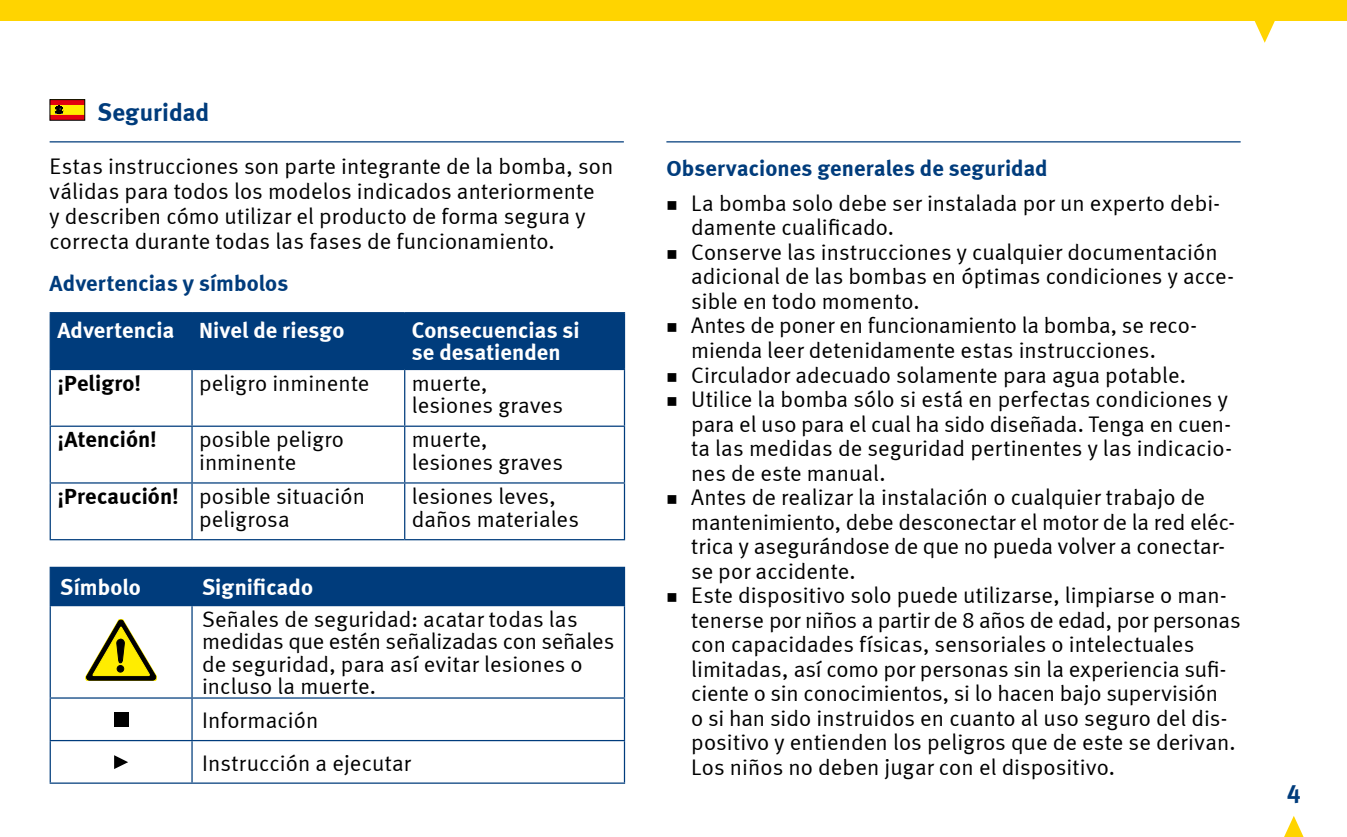
<style>
.page{position:relative;width:1347px;height:837px;background:#fff}
.page>*{position:absolute;margin:0;border:0;box-sizing:border-box;transform-origin:0 0}
.t1{font:700 25px "Meta";letter-spacing:.005em;color:#003c7c}
.t2{font:25px "Meta Bold LF";color:#003c7c}
.t3{font:22.5px/24.5px "Meta Normal LF";letter-spacing:.005em;color:#000}
.t4{font:700 22.5px/22.5px "Meta";letter-spacing:.005em;color:#fff}
.t5{font:700 22.5px "Meta";letter-spacing:.005em;color:#003c7c}
.t6{font:22.5px "Meta Bold LF";letter-spacing:.005em;color:#000}
.s1{font-family:"Meta Bold LF"}
</style>
<div class="page">
<svg style="left:1284px;top:816px;width:19px;height:20px"></svg>
<hr style="left:50px;top:141px;width:574px;height:1px;background:#003c7c">
<hr style="left:666px;top:141px;width:574px;height:1px;background:#003c7c">
<svg style="left:1254px;top:21px;width:21px;height:22px"></svg>
<div style="left:0;top:0;width:1346px;height:21px;background:#ffd400"></div>
<svg style="left:52px;top:105px;width:31px;height:10px"></svg>
<div style="left:50px;top:100px;width:35px;height:5px;background:#e3000f"></div>
<div style="left:50px;top:115px;width:35px;height:5px;background:#e3000f"></div>
<svg style="left:55px;top:106px;width:8px;height:8px"></svg>
<div style="left:50px;top:99px;width:35px;height:21px;border:1px solid #000"></div>
<div style="left:51px;top:313px;width:573px;height:56px;background:#003c7c"></div>
<hr style="left:50px;top:312px;width:142px;height:1px;background:#003c7c">
<hr style="left:50px;top:313px;width:1px;height:56px;background:#003c7c">
<hr style="left:192px;top:312px;width:213px;height:1px;background:#003c7c">
<hr style="left:191px;top:313px;width:2px;height:56px;background:#003c7c">
<hr style="left:405px;top:312px;width:220px;height:1px;background:#003c7c">
<hr style="left:404px;top:313px;width:1px;height:56px;background:#003c7c">
<hr style="left:624px;top:313px;width:1px;height:56px;background:#003c7c">
<hr style="left:50px;top:369px;width:142px;height:1px;background:#003c7c">
<hr style="left:50px;top:370px;width:1px;height:55px;background:#003c7c">
<hr style="left:192px;top:369px;width:213px;height:1px;background:#003c7c">
<hr style="left:191px;top:370px;width:2px;height:55px;background:#003c7c">
<hr style="left:405px;top:369px;width:220px;height:1px;background:#003c7c">
<hr style="left:404px;top:370px;width:1px;height:55px;background:#003c7c">
<hr style="left:624px;top:370px;width:1px;height:55px;background:#003c7c">
<hr style="left:50px;top:425px;width:142px;height:1px;background:#003c7c">
<hr style="left:50px;top:426px;width:1px;height:56px;background:#003c7c">
<hr style="left:192px;top:425px;width:213px;height:1px;background:#003c7c">
<hr style="left:191px;top:426px;width:2px;height:56px;background:#003c7c">
<hr style="left:405px;top:425px;width:220px;height:1px;background:#003c7c">
<hr style="left:404px;top:426px;width:1px;height:56px;background:#003c7c">
<hr style="left:624px;top:426px;width:1px;height:56px;background:#003c7c">
<hr style="left:50px;top:482px;width:142px;height:1px;background:#003c7c">
<hr style="left:50px;top:483px;width:1px;height:56px;background:#003c7c">
<hr style="left:192px;top:482px;width:213px;height:1px;background:#003c7c">
<hr style="left:191px;top:483px;width:2px;height:56px;background:#003c7c">
<hr style="left:405px;top:482px;width:220px;height:1px;background:#003c7c">
<hr style="left:404px;top:483px;width:1px;height:56px;background:#003c7c">
<hr style="left:624px;top:483px;width:1px;height:56px;background:#003c7c">
<hr style="left:50px;top:539px;width:142px;height:1px;background:#003c7c">
<hr style="left:192px;top:539px;width:213px;height:1px;background:#003c7c">
<hr style="left:405px;top:539px;width:220px;height:1px;background:#003c7c">
<div style="left:51px;top:567px;width:573px;height:37px;background:#003c7c"></div>
<hr style="left:50px;top:566px;width:142px;height:1px;background:#003c7c">
<hr style="left:50px;top:567px;width:1px;height:37px;background:#003c7c">
<hr style="left:192px;top:566px;width:433px;height:1px;background:#003c7c">
<hr style="left:191px;top:567px;width:2px;height:37px;background:#003c7c">
<hr style="left:624px;top:567px;width:1px;height:37px;background:#003c7c">
<hr style="left:50px;top:604px;width:142px;height:2px;background:#003c7c">
<hr style="left:50px;top:606px;width:1px;height:91px;background:#003c7c">
<hr style="left:192px;top:604px;width:433px;height:2px;background:#003c7c">
<hr style="left:191px;top:606px;width:2px;height:91px;background:#003c7c">
<hr style="left:624px;top:606px;width:1px;height:91px;background:#003c7c">
<hr style="left:50px;top:697px;width:142px;height:1px;background:#003c7c">
<hr style="left:50px;top:698px;width:1px;height:41px;background:#003c7c">
<hr style="left:192px;top:697px;width:433px;height:1px;background:#003c7c">
<hr style="left:191px;top:698px;width:2px;height:41px;background:#003c7c">
<hr style="left:624px;top:698px;width:1px;height:41px;background:#003c7c">
<hr style="left:50px;top:739px;width:142px;height:2px;background:#003c7c">
<hr style="left:50px;top:741px;width:1px;height:41px;background:#003c7c">
<hr style="left:192px;top:739px;width:433px;height:2px;background:#003c7c">
<hr style="left:191px;top:741px;width:2px;height:41px;background:#003c7c">
<hr style="left:624px;top:741px;width:1px;height:41px;background:#003c7c">
<hr style="left:50px;top:782px;width:142px;height:1px;background:#003c7c">
<hr style="left:192px;top:782px;width:433px;height:1px;background:#003c7c">
<svg style="left:85px;top:619px;width:72px;height:61px"></svg>
<div style="left:114px;top:711px;width:14px;height:14px;background:#000"></div>
<svg style="left:114px;top:755px;width:14px;height:13px"></svg>
<p class="t1" style="left:98px;top:97px;width:113px">Seguridad</p>
<p class="t3" style="left:50px;top:153px;width:565px">Estas instrucciones son parte integrante de la bomba, son válidas para todos los modelos indicados anteriormente<br>y describen cómo utilizar el producto de forma segura y correcta durante todas las fases de funcionamiento.</p>
<p class="t5" style="left:50px;top:269px;width:240px">Advertencias y símbolos</p>
<p class="t4" style="left:57px;top:318px;width:288px">Advertencia Nivel de riesgo</p>
<p class="t4" style="left:412px;top:318px;width:169px">Consecuencias si se desatienden</p>
<p class="t6" style="left:57px;top:369px;width:85px">¡Peligro!</p>
<p class="t3" style="left:199px;top:370px;width:172px">peligro inminente</p>
<p class="t3" style="left:412px;top:371px;width:153px;line-height:22.5px">muerte, lesiones graves</p>
<p class="t6" style="left:57px;top:426px;width:101px">¡Atención!</p>
<p class="t3" style="left:199px;top:428px;width:146px;line-height:22.5px">posible peligro inminente</p>
<p class="t3" style="left:412px;top:428px;width:153px;line-height:22.5px">muerte, lesiones graves</p>
<p class="t3" style="left:199px;top:484px;width:167px;line-height:22.5px;text-indent:-142px"><span class="s1">¡Precaución!</span> posible situación peligrosa</p>
<p class="t3" style="left:412px;top:484px;width:169px;line-height:22.5px">lesiones leves, daños materiales</p>
<p class="t4" style="left:60px;top:575px;width:82px">Símbolo</p>
<p class="t4" style="left:202px;top:575px;width:112px">Significado</p>
<p class="t3" style="left:202px;top:607px;width:414px;line-height:22.5px">Señales de seguridad: acatar todas las medidas que estén señalizadas con señales de seguridad, para así evitar lesiones o incluso la muerte.</p>
<p class="t3" style="left:202px;top:698px;width:210px;line-height:42.5px">Información<br>Instrucción a ejecutar</p>
<p class="t5" style="left:666px;top:154px;width:383px">Observaciones generales de seguridad</p>
<p class="t3" style="left:691px;top:190px;width:551px">La bomba solo debe ser instalada por un experto debi&shy;damente cualificado.<br>Conserve las instrucciones y cualquier documentación adicional de las bombas en óptimas condiciones y acce&shy;sible en todo momento.<br>Antes de poner en funcionamiento la bomba, se reco&shy;mienda leer detenidamente estas instrucciones.<br>Circulador adecuado solamente para agua potable.<br>Utilice la bomba sólo si está en perfectas condiciones y para el uso para el cual ha sido diseñada. Tenga en cuen&shy;ta las medidas de seguridad pertinentes y las indicacio&shy;nes de este manual.<br>Antes de realizar la instalación o cualquier trabajo de mantenimiento, debe desconectar el motor de la red eléc&shy;trica y asegurándose de que no pueda volver a conectar&shy;se por accidente.<br>Este dispositivo solo puede utilizarse, limpiarse o man&shy;tenerse por niños a partir de 8 años de edad, por personas con capacidades físicas, sensoriales o intelectuales limitadas, así como por personas sin la experiencia sufi&shy;ciente o sin conocimientos, si lo hacen bajo supervisión<br>o si han sido instruidos en cuanto al uso seguro del dis&shy;positivo y entienden los peligros que de este se derivan.<br>Los niños no deben jugar con el dispositivo.</p>
<p class="t2" style="left:1286px;top:778px;width:15px">4</p>
</div>
